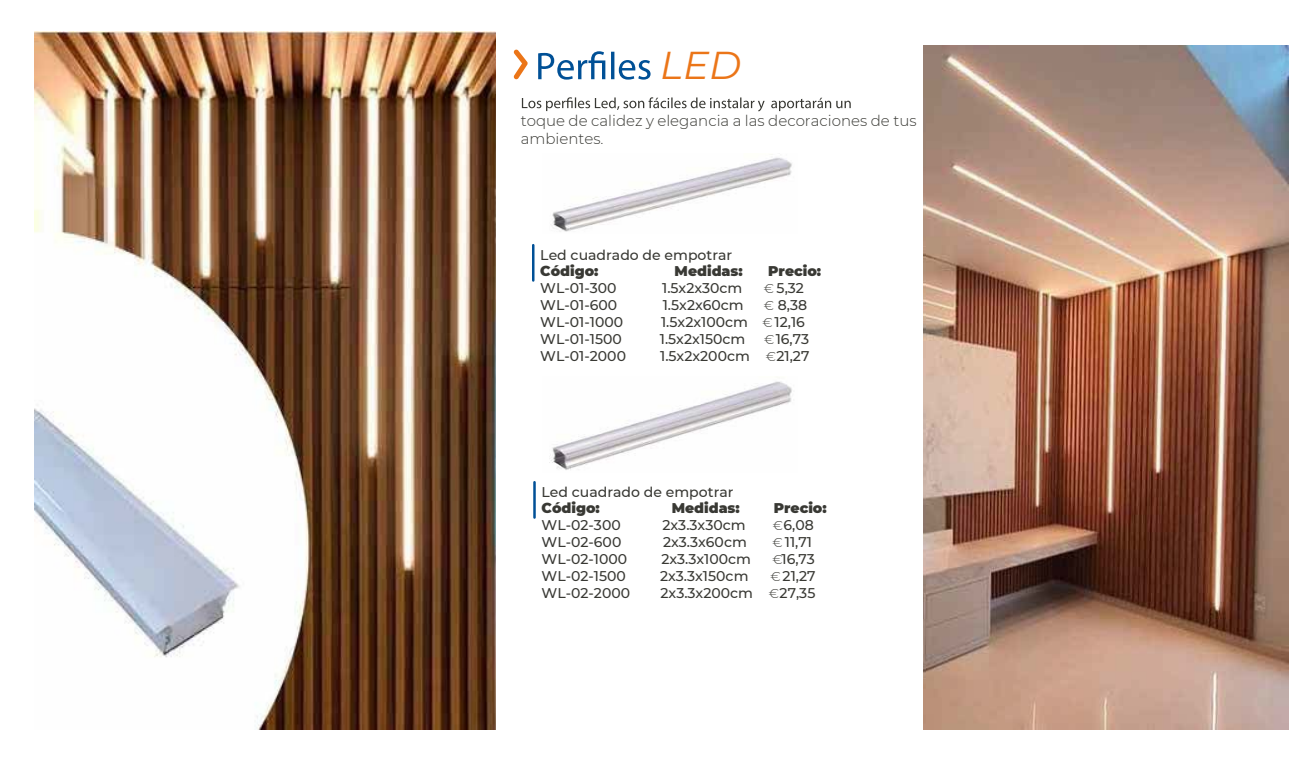
<style>
.page{position:relative;width:1300px;height:765px;background:#fff}
.page>*{position:absolute;margin:0;border:0;box-sizing:border-box;transform-origin:0 0}
.t1{font:italic 38.75px "Montserrat";color:#eb7518}
.t2{font:300 15px/18px "Montserrat";color:#393934}
.t3{font:500 14.12px "Montserrat";color:#393934}
.t4{font:900 14.12px "Montserrat";color:#393934}
.s1{font-weight:300;font-size:12.88px}
</style>
<div class="page">
<hr style="left:532px;top:245px;width:2px;height:36px;background:#005096">
<svg style="left:538px;top:51px;width:112px;height:29px"></svg>
<svg style="left:513px;top:49px;width:15px;height:30px"></svg>
<svg style="left:522px;top:97px;width:329px;height:14px"></svg>
<img style="left:35px;top:31px;width:461px;height:698px">
<img style="left:923px;top:46px;width:365px;height:683px">
<img style="left:552px;top:154px;width:240px;height:78px">
<hr style="left:533px;top:482px;width:3px;height:36px;background:#005096">
<img style="left:549px;top:381px;width:243px;height:89px">
<h1 class="t1" style="left:660px;top:39px;width:82px">LED</h1>
<p class="t2" style="left:521px;top:111px;width:397px">toque de calidez y elegancia a las decoraciones de tus ambientes.</p>
<p class="t3" style="left:540px;top:245px;width:193px">Led cuadrado de empotrar</p>
<p class="t4" style="left:540px;top:261px;width:60px">Código:</p>
<p class="t4" style="left:675px;top:261px;width:70px">Medidas:</p>
<p class="t4" style="left:768px;top:261px;width:55px">Precio:</p>
<p class="t3" style="left:540px;top:278px;width:78px">WL-01-300</p>
<p class="t3" style="left:662px;top:278px;width:82px">1.5x2x30cm</p>
<p class="t3" style="left:764px;top:278px;width:41px"><span class="s1">€</span> 5,32</p>
<p class="t3" style="left:540px;top:295px;width:78px">WL-01-600</p>
<p class="t3" style="left:663px;top:295px;width:82px">1.5x2x60cm</p>
<p class="t3" style="left:764px;top:295px;width:45px"><span class="s1">€</span> 8,38</p>
<p class="t3" style="left:540px;top:312px;width:84px">WL-01-1000</p>
<p class="t3" style="left:661px;top:312px;width:88px">1.5x2x100cm</p>
<p class="t3" style="left:762px;top:312px;width:44px"><span class="s1">€</span>12,16</p>
<p class="t3" style="left:540px;top:329px;width:83px">WL-01-1500</p>
<p class="t3" style="left:660px;top:329px;width:87px">1.5x2x150cm</p>
<p class="t3" style="left:764px;top:329px;width:47px"><span class="s1">€</span>16,73</p>
<p class="t3" style="left:540px;top:346px;width:87px">WL-01-2000</p>
<p class="t3" style="left:660px;top:346px;width:91px">1.5x2x200cm</p>
<p class="t3" style="left:766px;top:346px;width:45px"><span class="s1">€</span>21,27</p>
<p class="t3" style="left:541px;top:482px;width:193px">Led cuadrado de empotrar</p>
<p class="t4" style="left:541px;top:498px;width:60px">Código:</p>
<p class="t4" style="left:672px;top:498px;width:70px">Medidas:</p>
<p class="t4" style="left:774px;top:498px;width:55px">Precio:</p>
<p class="t3" style="left:541px;top:516px;width:81px">WL-02-300</p>
<p class="t3" style="left:662px;top:516px;width:85px">2x3.3x30cm</p>
<p class="t3" style="left:773px;top:516px;width:43px"><span class="s1">€</span>6,08</p>
<p class="t3" style="left:541px;top:532px;width:81px">WL-02-600</p>
<p class="t3" style="left:663px;top:532px;width:85px">2x3.3x60cm</p>
<p class="t3" style="left:772px;top:532px;width:41px"><span class="s1">€</span> 11,71</p>
<p class="t3" style="left:541px;top:549px;width:87px">WL-02-1000</p>
<p class="t3" style="left:661px;top:549px;width:91px">2x3.3x100cm</p>
<p class="t3" style="left:772px;top:549px;width:44px"><span class="s1">€</span>16,73</p>
<p class="t3" style="left:541px;top:566px;width:86px">WL-02-1500</p>
<p class="t3" style="left:660px;top:566px;width:90px">2x3.3x150cm</p>
<p class="t3" style="left:770px;top:566px;width:47px"><span class="s1">€</span>21,27</p>
<p class="t3" style="left:541px;top:583px;width:90px">WL-02-2000</p>
<p class="t3" style="left:660px;top:583px;width:94px">2x3.3x200cm</p>
<p class="t3" style="left:769px;top:583px;width:48px"><span class="s1">€</span>27,35</p>
</div>
